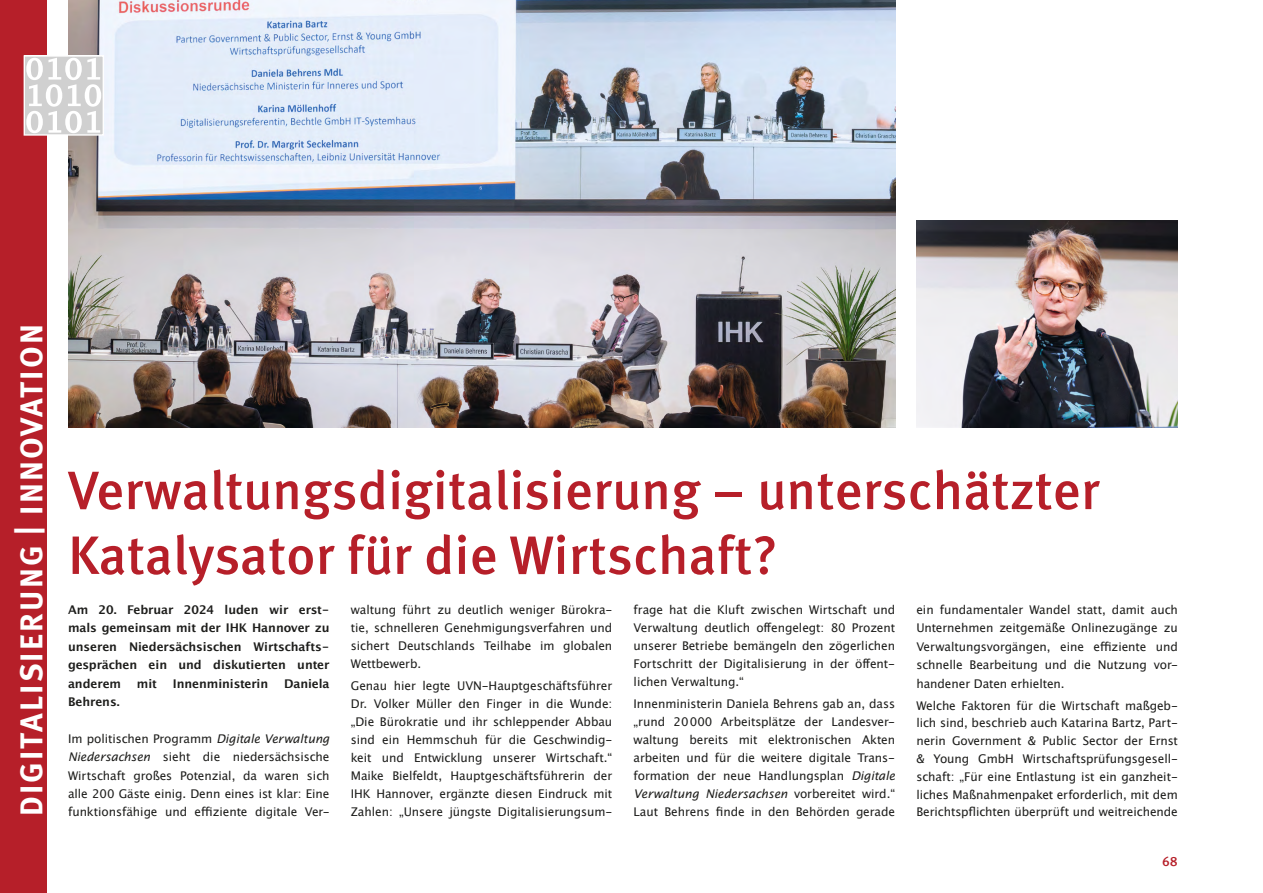
<style>
.page{position:relative;width:1263px;height:893px;background:#fff}
.page>*{position:absolute;margin:0;border:0;box-sizing:border-box;transform-origin:0 0}
.Head_36{font:500 54px/64.8px "Meta Pro";color:#b61f29}
.Kapitel{font:700 31.5px "Meta Pro";letter-spacing:.07em;color:#fff}
.t1{font:500 13.5px "Meta Pro";color:#b61f29}
.Fließtext{font:12px/18px "Lucida San Rom";letter-spacing:-.005em;color:#1d1d1b;text-align:justify}
.Fließtext_fett{font:12px/18.5px "Lucida San Dem";letter-spacing:-.005em;color:#1d1d1b}
.s1{font-family:"Lucida San Rom Ita"}
</style>
<div class="page">
<div style="left:0;top:0;width:47px;height:893px;background:#b61f29"></div>
<img style="left:68px;top:0;width:827px;height:428px">
<img style="left:916px;top:221px;width:262px;height:207px">
<svg style="left:26px;top:57px;width:76px;height:77px"></svg>
<div style="left:24px;top:55px;width:80px;height:81px;border:1px solid #fff"></div>
<p class="Kapitel" style="left:7px;top:816px;width:494px;rotate:-90deg">DIGITALISIERUNG | INNOVATION</p>
<p class="Head_36" style="left:68px;top:455px;width:1033px">Verwaltungsdigitalisierung – unterschätzter<br>Katalysator für die Wirtschaft?</p>
<p class="Fließtext_fett" style="left:68px;top:601px;width:263px">Am 20. Februar 2024 luden wir erst&shy;mals gemeinsam mit der IHK Hannover zu unseren Niedersächsischen Wirtschafts&shy;gesprächen ein und diskutierten unter anderem</p>
<p class="Fließtext" style="left:351px;top:601px;width:263px">waltung führt zu deutlich weniger Bürokra&shy;tie, schnelleren Genehmigungsverfahren und sichert Deutschlands Teilhabe im globalen Wettbewerb.</p>
<p class="Fließtext" style="left:351px;top:677px;width:263px">Genau hier legte UVN-Hauptgeschäftsführer Dr. Volker Müller den Finger in die Wunde: „Die Bürokratie und ihr schleppender Abbau sind ein Hemmschuh für die Geschwindig&shy;keit und Entwicklung unserer Wirtschaft.“ Maike Bielfeldt, Hauptgeschäftsführerin der IHK Hannover, ergänzte diesen Eindruck mit Zahlen: „Unsere jüngste Digitalisierungsum-</p>
<p class="Fließtext" style="left:634px;top:601px;width:263px;text-align:left">frage hat die Kluft zwischen Wirtschaft und Verwaltung deutlich offengelegt: 80 Prozent unserer Betriebe bemängeln den zögerlichen Fortschritt der Digitalisierung in der öffent&shy;lichen Verwaltung.“</p>
<p class="Fließtext" style="left:634px;top:695px;width:263px">Innenministerin Daniela Behrens gab an, dass „rund 20000 Arbeitsplätze der Landesver&shy;waltung bereits mit elektronischen Akten arbeiten und für die weitere digitale Trans&shy;formation der neue Handlungsplan <span class="s1">Digitale Verwaltung Niedersachsen</span> vorbereitet wird.“ Laut Behrens finde in den Behörden gerade</p>
<p class="Fließtext" style="left:916px;top:601px;width:263px;line-height:18.5px">ein fundamentaler Wandel statt, damit auch Unternehmen zeitgemäße Onlinezugänge zu Verwaltungsvorgängen, eine effiziente und schnelle Bearbeitung und die Nutzung vor&shy;handener Daten erhielten.</p>
<p class="Fließtext" style="left:916px;top:697px;width:263px">Welche Faktoren für die Wirtschaft maßgeb&shy;lich sind, beschrieb auch Katarina Bartz, Part&shy;nerin Government &amp; Public Sector der Ernst &amp; Young GmbH Wirtschaftsprüfungsgesell&shy;schaft: „Für eine Entlastung ist ein ganzheit&shy;liches Maßnahmenpaket erforderlich, mit dem Berichtspflichten überprüft und weitreichende</p>
<p class="Fließtext_fett" style="left:137px;top:675px;width:22px">mit</p>
<p class="Fließtext_fett" style="left:173px;top:675px;width:97px">Innenministerin</p>
<p class="Fließtext_fett" style="left:284px;top:675px;width:47px">Daniela</p>
<p class="Fließtext_fett" style="left:68px;top:693px;width:53px">Behrens.</p>
<p class="Fließtext" style="left:68px;top:729px;width:263px;line-height:18.5px">Im politischen Programm <span class="s1">Digitale Verwaltung Niedersachsen</span> sieht die niedersächsische Wirtschaft großes Potenzial, da waren sich alle 200 Gäste einig. Denn eines ist klar: Eine funktionsfähige und effiziente digitale Ver-</p>
<p class="t1" style="left:1162px;top:851px;width:17px">68</p>
</div>
